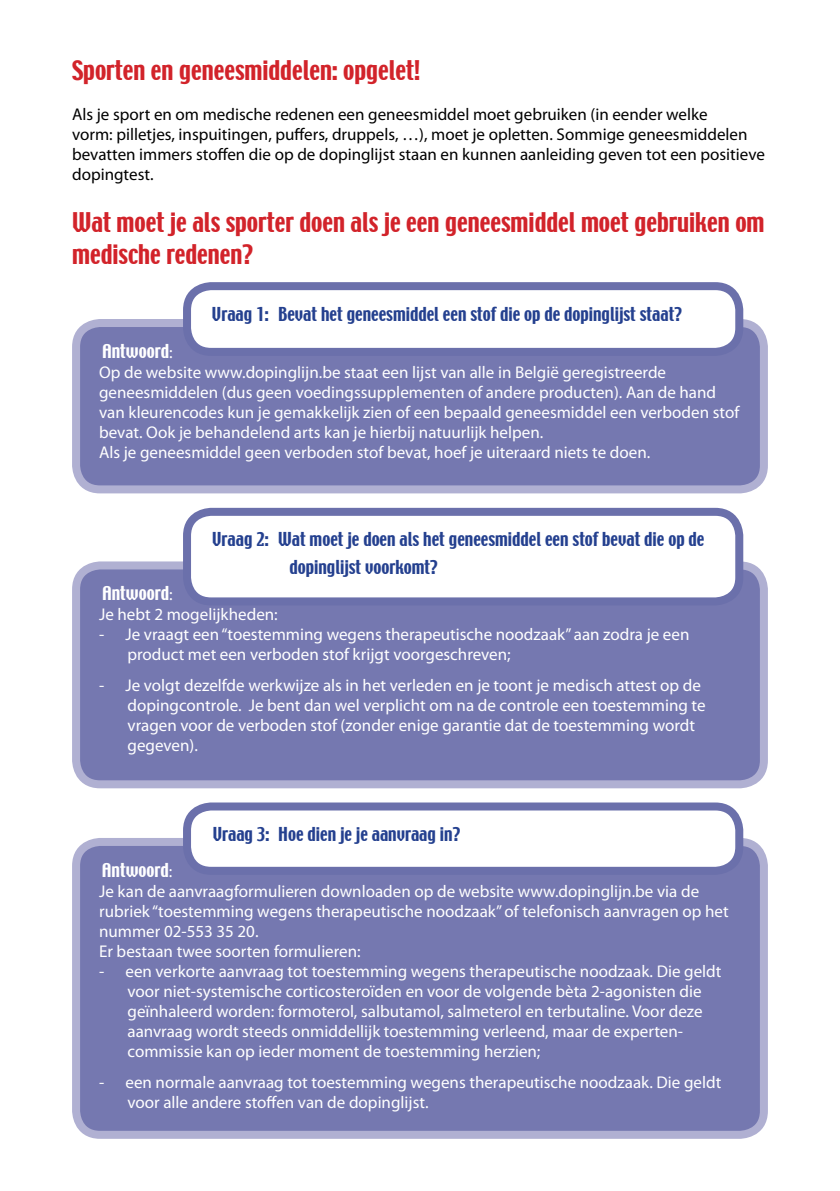
<style>
.page{position:relative;width:840px;height:1191px;background:#fff}
.page>*{position:absolute;margin:0;border:0;box-sizing:border-box;transform-origin:0 0}
.t1{font:24px/32px "Techno";color:#d2232a}
.t2{font:17px/20px "Myriad Pro";color:#fff}
.t3{font:17px/20px "Myriad Pro";color:#000}
.t4{font:17px/28px "Techno";color:#24408f}
.t5{font:17px "Techno";color:#fff}
.s1{font-family:"Myriad Pro"}
</style>
<div class="page">
<div style="left:76px;top:323px;width:687px;height:166px;background:#7578b0;border-radius:24px"></div>
<div style="left:72px;top:319px;width:695px;height:174px;border:8px solid #b0b0d2;border-radius:24px"></div>
<div style="left:76px;top:565px;width:687px;height:219px;background:#7578b0;border-radius:24px"></div>
<div style="left:72px;top:561px;width:695px;height:227px;border:8px solid #b0b0d2;border-radius:24px"></div>
<div style="left:76px;top:842px;width:687px;height:292px;background:#7578b0;border-radius:24px"></div>
<div style="left:72px;top:838px;width:695px;height:300px;border:8px solid #b0b0d2;border-radius:24px"></div>
<div style="left:187px;top:286px;width:551px;height:66px;background:#fff;border-radius:24px"></div>
<div style="left:183px;top:282px;width:559px;height:74px;border:8px solid #6b70ab;border-radius:24px"></div>
<div style="left:187px;top:512px;width:551px;height:89px;background:#fff;border-radius:24px"></div>
<div style="left:183px;top:508px;width:559px;height:97px;border:8px solid #6b70ab;border-radius:24px"></div>
<div style="left:187px;top:806px;width:551px;height:64px;background:#fff;border-radius:24px"></div>
<div style="left:183px;top:802px;width:559px;height:72px;border:8px solid #6b70ab;border-radius:24px"></div>
<h1 class="t1" style="left:72px;top:55px;width:349px">Sporten en geneesmiddelen: opgelet!</h1>
<p class="t3" style="left:72px;top:104px;width:694px">Als je sport en om medische redenen een geneesmiddel moet gebruiken (in eender welke<br>vorm: pilletjes, inspuitingen, puffers, druppels, …), moet je opletten. Sommige geneesmiddelen bevatten immers stoffen die op de dopinglijst staan en kunnen aanleiding geven tot een positieve dopingtest.</p>
<h1 class="t1" style="left:72px;top:207px;width:693px">Wat moet je als sporter doen als je een geneesmiddel moet gebruiken om medische redenen?</h1>
<p class="t4" style="left:212px;top:301px;width:471px">Vraag 1: Bevat het geneesmiddel een stof die op de dopinglijst staat?</p>
<p class="t5" style="left:102px;top:339px;width:72px">Antwoord<span class="s1">:</span></p>
<p class="t2" style="left:99px;top:362px;width:641px">Op de website www.dopinglijn.be staat een lijst van alle in België geregistreerde geneesmiddelen (dus geen voedingssupplementen of andere producten). Aan de hand van kleurencodes kun je gemakkelijk zien of een bepaald geneesmiddel een verboden stof bevat. Ook je behandelend arts kan je hierbij natuurlijk helpen.<br>Als je geneesmiddel geen verboden stof bevat, hoef je uiteraard niets te doen.</p>
<p class="t4" style="left:289px;top:526px;width:416px;text-indent:-77px">Vraag 2: Wat moet je doen als het geneesmiddel een stof bevat die op de dopinglijst voorkomt?</p>
<p class="t5" style="left:102px;top:581px;width:72px">Antwoord<span class="s1">:</span></p>
<p class="t2" style="left:99px;top:604px;width:180px">Je hebt 2 mogelijkheden:</p>
<p class="t2" style="left:127px;top:624px;width:563px;text-indent:-28px">- Je vraagt een “toestemming wegens therapeutische noodzaak” aan zodra je een product met een verboden stof krijgt voorgeschreven;</p>
<p class="t2" style="left:127px;top:675px;width:579px;text-indent:-28px">- Je volgt dezelfde werkwijze als in het verleden en je toont je medisch attest op de dopingcontrole. Je bent dan wel verplicht om na de controle een toestemming te vragen voor de verboden stof (zonder enige garantie dat de toestemming wordt gegeven).</p>
<p class="t4" style="left:212px;top:821px;width:249px">Vraag 3: Hoe dien je je aanvraag in?</p>
<p class="t5" style="left:102px;top:858px;width:72px">Antwoord<span class="s1">:</span></p>
<p class="t2" style="left:99px;top:880px;width:630px">Je kan de aanvraagformulieren downloaden op de website www.dopinglijn.be via de rubriek “toestemming wegens therapeutische noodzaak” of telefonisch aanvragen op het nummer 02-553 35 20.<br>Er bestaan twee soorten formulieren:</p>
<p class="t2" style="left:127px;top:960px;width:595px;text-indent:-28px">- een verkorte aanvraag tot toestemming wegens therapeutische noodzaak. Die geldt voor niet-systemische corticosteroïden en voor de volgende bèta 2-agonisten die geïnhaleerd worden: formoterol, salbutamol, salmeterol en terbutaline. Voor deze aanvraag wordt steeds onmiddellijk toestemming verleend, maar de experten&shy;commissie kan op ieder moment de toestemming herzien;</p>
<p class="t2" style="left:127px;top:1072px;width:595px;text-indent:-28px">- een normale aanvraag tot toestemming wegens therapeutische noodzaak. Die geldt voor alle andere stoffen van de dopinglijst.</p>
</div>
